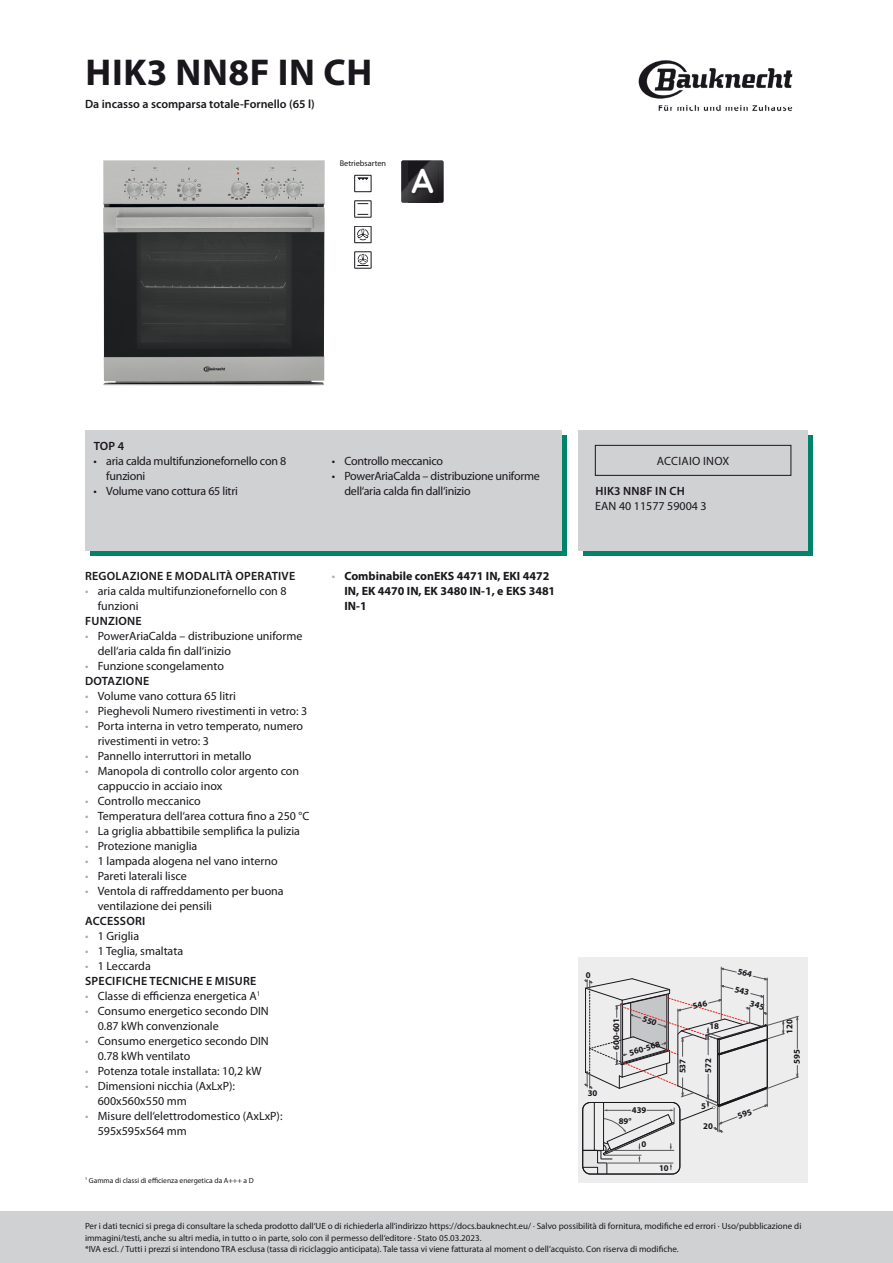
<style>
.page{position:relative;width:893px;height:1263px;background:#fff}
.page>*{position:absolute;margin:0;border:0;box-sizing:border-box;transform-origin:0 0}
.t1{font:700 37.5px "Myriad Pro";letter-spacing:.02em;color:#1a171c}
.t2{font:700 34.5px "Hotpoint";color:#fff}
.t3{font:12px/15px "Myriad Pro";color:#1a171c}
.t4{font:12px/15px "Myriad Pro";letter-spacing:-.02em;color:#1a171c}
.t5{font:600 12px/15px "Myriad Pro";letter-spacing:.02em;color:#1a171c}
.t6{font:700 12px/15px "Myriad Pro";color:#1a171c}
.t7{font:600 12px "Myriad Pro";color:#1a171c}
.t8{font:12px "Myriad Pro";letter-spacing:.02em;color:#1a171c}
.t9{font:9px/11.2px "Myriad Pro";color:#1a171c}
.t10{font:700 8.7px "Myriad Pro";color:#1a171c}
.t11{font:8.25px "Myriad Pro";color:#1a171c}
.t12{font:7.5px "Myriad Pro";color:#1a171c}
.s1{color:#a7a9ab}
.s2{font-weight:600}
.s3{font-weight:400;color:#a7a9ab}
.s4{font-weight:400}
</style>
<div class="page">
<img style="left:638px;top:60px;width:155px;height:52px">
<div style="left:0;top:1212px;width:893px;height:51px;background:#d0d1d2"></div>
<img style="left:103px;top:160px;width:222px;height:225px">
<div style="left:354px;top:175px;width:17px;height:17px;border:1px solid #1a171c"></div>
<svg style="left:358px;top:178px;width:10px;height:2px"></svg>
<div style="left:354px;top:200px;width:17px;height:17px;border:1px solid #1a171c"></div>
<div style="left:354px;top:226px;width:17px;height:17px;border:1px solid #1a171c"></div>
<svg style="left:357px;top:229px;width:12px;height:11px"></svg>
<div style="left:354px;top:251px;width:17px;height:17px;border:1px solid #1a171c"></div>
<svg style="left:357px;top:254px;width:12px;height:12px"></svg>
<svg style="left:401px;top:160px;width:43px;height:43px"></svg>
<img style="left:409px;top:161px;width:29px;height:42px">
<svg style="left:90px;top:436px;width:477px;height:120px;fill:#00836a"></svg>
<div style="left:85px;top:430px;width:476px;height:120px;background:#d0d1d2"></div>
<div style="left:584px;top:436px;width:229px;height:120px;background:#00836a"></div>
<div style="left:578px;top:430px;width:230px;height:120px;background:#d0d1d2"></div>
<div style="left:595px;top:445px;width:196px;height:30px;border:1px solid #1a171c"></div>
<div style="left:578px;top:958px;width:230px;height:225px;background:#ededee"></div>
<hr style="left:721px;top:967px;width:1px;height:52px;background:#58585a">
<svg style="left:583px;top:968px;width:216px;height:206px"></svg>
<h1 class="t1" style="left:85px;top:48px;width:288px">HIK3 NN8F IN CH</h1>
<p class="t7" style="left:85px;top:97px;width:231px">Da incasso a scomparsa totale-Fornello (65 l)</p>
<p class="t11" style="left:340px;top:159px;width:48px">Betriebsarten</p>
<h2 class="t2" style="left:411px;top:153px;width:24px">A</h2>
<p class="t5" style="left:94px;top:439px;width:32px">TOP 4</p>
<p class="t4" style="left:106px;top:454px;width:181px;text-indent:-13px">• aria calda multifunzionefornello con 8 funzioni</p>
<p class="t4" style="left:94px;top:484px;width:146px">• Volume vano cottura 65 litri</p>
<p class="t4" style="left:332px;top:454px;width:113px">• Controllo meccanico</p>
<p class="t4" style="left:344px;top:469px;width:197px;text-indent:-13px">• PowerAriaCalda – distribuzione uniforme dell‘aria calda fin dall‘inizio</p>
<p class="t5" style="left:85px;top:569px;width:212px">REGOLAZIONE E MODALITÀ OPERATIVE</p>
<p class="t3" style="left:98px;top:584px;width:190px;text-indent:-13px"><span class="s1">•</span> aria calda multifunzionefornello con 8 funzioni</p>
<p class="t5" style="left:85px;top:614px;width:58px">FUNZIONE</p>
<p class="t3" style="left:98px;top:629px;width:206px;text-indent:-13px"><span class="s1">•</span> PowerAriaCalda – distribuzione uniforme dell‘aria calda fin dall‘inizio</p>
<p class="t3" style="left:85px;top:659px;width:140px"><span class="s1">•</span> Funzione scongelamento<br><span class="s2">DOTAZIONE</span></p>
<p class="t3" style="left:85px;top:689px;width:152px"><span class="s1">•</span> Volume vano cottura 65 litri</p>
<p class="t3" style="left:85px;top:704px;width:224px"><span class="s1">•</span> Pieghevoli Numero rivestimenti in vetro: 3</p>
<p class="t3" style="left:98px;top:719px;width:207px;text-indent:-13px"><span class="s1">•</span> Porta interna in vetro temperato, numero rivestimenti in vetro: 3</p>
<p class="t3" style="left:85px;top:749px;width:168px"><span class="s1">•</span> Pannello interruttori in metallo</p>
<p class="t3" style="left:98px;top:764px;width:203px;text-indent:-13px"><span class="s1">•</span> Manopola di controllo color argento con cappuccio in acciaio inox</p>
<p class="t3" style="left:85px;top:794px;width:117px"><span class="s1">•</span> Controllo meccanico</p>
<p class="t3" style="left:85px;top:809px;width:226px"><span class="s1">•</span> Temperatura dell‘area cottura fino a 250 °C</p>
<p class="t3" style="left:85px;top:824px;width:216px"><span class="s1">•</span> La griglia abbattibile semplifica la pulizia</p>
<p class="t3" style="left:85px;top:839px;width:114px"><span class="s1">•</span> Protezione maniglia</p>
<p class="t3" style="left:85px;top:854px;width:194px"><span class="s1">•</span> 1 lampada alogena nel vano interno</p>
<p class="t3" style="left:85px;top:869px;width:103px"><span class="s1">•</span> Pareti laterali lisce</p>
<p class="t3" style="left:98px;top:884px;width:187px;text-indent:-13px"><span class="s1">•</span> Ventola di raffreddamento per buona ventilazione dei pensili</p>
<p class="t5" style="left:85px;top:914px;width:62px">ACCESSORI</p>
<p class="t3" style="left:85px;top:929px;width:56px"><span class="s1">•</span> 1 Griglia</p>
<p class="t3" style="left:85px;top:944px;width:100px"><span class="s1">•</span> 1 Teglia, smaltata</p>
<p class="t5" style="left:85px;top:959px;width:173px"><span class="s3">•</span> <span class="s4">1 Leccarda<br></span>SPECIFICHE TECNICHE E MISURE</p>
<p class="t3" style="left:85px;top:989px;width:177px"><span class="s1">•</span> Classe di efficienza energetica A<sup>1</sup></p>
<p class="t3" style="left:98px;top:1004px;width:173px;text-indent:-13px"><span class="s1">•</span> Consumo energetico secondo DIN<br>0.87 kWh convenzionale</p>
<p class="t3" style="left:98px;top:1034px;width:173px;text-indent:-13px"><span class="s1">•</span> Consumo energetico secondo DIN<br>0.78 kWh ventilato</p>
<p class="t3" style="left:85px;top:1064px;width:178px"><span class="s1">•</span> Potenza totale installata: 10,2 kW</p>
<p class="t3" style="left:98px;top:1079px;width:139px;text-indent:-13px"><span class="s1">•</span> Dimensioni nicchia (AxLxP):<br>600x560x550 mm</p>
<p class="t3" style="left:98px;top:1109px;width:186px;text-indent:-13px"><span class="s1">•</span> Misure dell‘elettrodomestico (AxLxP):<br>595x595x564 mm</p>
<p class="t12" style="left:85px;top:1176px;width:170px"><sup>1</sup> Gamma di classi di efficienza energetica da A+++ a D</p>
<p class="t6" style="left:344px;top:568px;width:212px;text-indent:-13px"><span class="s3">•</span> Combinabile conEKS 4471 IN, EKI 4472<br>IN, EK 4470 IN, EK 3480 IN-1, e EKS 3481<br>IN-1</p>
<p class="t8" style="left:657px;top:454px;width:74px">ACCIAIO INOX</p>
<p class="t5" style="left:595px;top:484px;width:91px">HIK3 NN8F IN CH</p>
<p class="t3" style="left:595px;top:499px;width:113px">EAN 40 11577 59004 3</p>
<p class="t10" style="left:586px;top:969px;width:6px">0</p>
<p class="t10" style="left:588px;top:1087px;width:11px">30</p>
<p class="t10" style="left:611px;top:1050px;width:33px;rotate:-90deg">600-601</p>
<p class="t10" style="left:628px;top:1047px;width:33px;rotate:-16deg">560-568</p>
<p class="t10" style="left:709px;top:1021px;width:11px">18</p>
<p class="t10" style="left:677px;top:1073px;width:16px;rotate:-90deg">537</p>
<p class="t10" style="left:703px;top:1073px;width:16px;rotate:-90deg">572</p>
<p class="t10" style="left:632px;top:1104px;width:16px">439</p>
<p class="t10" style="left:619px;top:1115px;width:14px">89°</p>
<p class="t10" style="left:641px;top:1139px;width:6px">0</p>
<p class="t10" style="left:659px;top:1162px;width:11px">10</p>
<p class="t10" style="left:701px;top:1100px;width:6px">5</p>
<p class="t10" style="left:703px;top:1120px;width:11px">20</p>
<p class="t10" style="left:784px;top:1034px;width:16px;rotate:-90deg">120</p>
<p class="t10" style="left:791px;top:1064px;width:16px;rotate:-90deg">595</p>
<p class="t9" style="left:85px;top:1221px;width:718px">Per i dati tecnici si prega di consultare la scheda prodotto dall‘UE o di richiederla all‘indirizzo https://docs.bauknecht.eu/ · Salvo possibilità di fornitura, modifiche ed errori · Uso/pubblicazione di immagini/testi, anche su altri media, in tutto o in parte, solo con il permesso dell‘editore · Stato 05.03.2023.<br>*IVA escl. / Tutti i prezzi si intendono TRA esclusa (tassa di riciclaggio anticipata). Tale tassa vi viene fatturata al moment o dell’acquisto. Con riserva di modifiche.</p>
</div>
